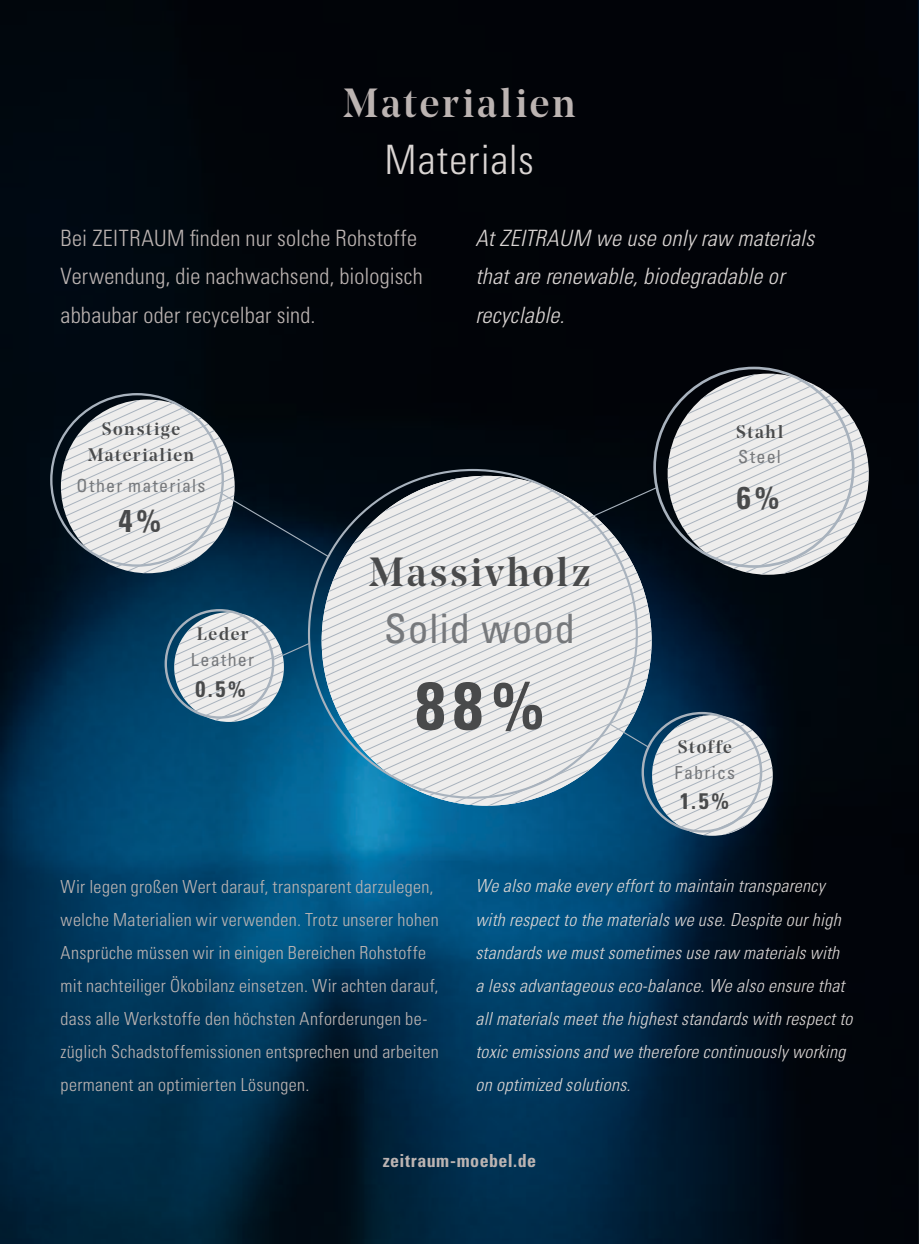
<style>
.page{position:relative;width:919px;height:1244px;background:#fff}
.page>*{position:absolute;margin:0;border:0;box-sizing:border-box;transform-origin:0 0}
.t1{font:700 condensed 67.5px "Univers LT Std";color:#494a4b}
.t2{font:500 40.5px "Noe Display";letter-spacing:.065em;color:#bcb4b2}
.t3{font:500 40.5px "Noe Display";letter-spacing:.07em;color:#494a4b}
.t4{font:condensed 40.5px "Univers LT Std";letter-spacing:.03em;color:#76787b}
.t5{font:300 condensed 40.5px "Univers LT Std";letter-spacing:.025em;color:#dad5d3}
.t6{font:700 condensed 31.5px "Univers LT Std";color:#494a4b}
.t7{font:300 condensed 22.5px/38.2px "Univers LT Std";letter-spacing:.01em;color:#bcb4b2}
.t8{font:italic 300 condensed 22.5px/38.2px "Univers LT Std";letter-spacing:.01em;color:#dad5d3}
.t9{font:700 condensed 22.5px "Univers LT Std";color:#494a4b}
.t10{font:300 condensed 18px/33.1px "Univers LT Std";letter-spacing:.02em;color:#bcb4b2}
.t11{font:italic 300 condensed 18px/33.1px "Univers LT Std";letter-spacing:.015em;color:#dad5d3}
.t12{font:500 18px/25.4px "Noe Display";letter-spacing:.09em;color:#494a4b;text-align:center}
.t13{font:condensed 18px "Univers LT Std";letter-spacing:.07em;color:#76787b}
.t14{font:700 condensed 18px "Univers LT Std";letter-spacing:.025em;color:#bcb4b2}
</style>
<div class="page">
<img style="left:0;top:0;width:918px;height:1244px">
<svg style="left:321px;top:476px;width:330px;height:329px;background:#577d93"></svg>
<svg style="left:308px;top:469px;width:330px;height:330px;background:#bcc6cb"></svg>
<svg style="left:667px;top:374px;width:201px;height:201px;background:#b5b7b9"></svg>
<svg style="left:61px;top:399px;width:269px;height:174px;background:#747d84"></svg>
<svg style="left:174px;top:612px;width:136px;height:110px;background:#92acba"></svg>
<svg style="left:587px;top:486px;width:71px;height:34px;background:#0c141b"></svg>
<svg style="left:608px;top:715px;width:164px;height:121px;background:#8ca3b2"></svg>
<h2 class="t2" style="left:343px;top:77px;width:234px">Materialien</h2>
<h2 class="t5" style="left:385px;top:136px;width:150px">Materials</h2>
<p class="t7" style="left:61px;top:219px;width:364px">Bei ZEITRAUM finden nur solche Rohstoffe<br>Verwendung, die nachwachsend, biologisch abbaubar oder recycelbar sind.</p>
<p class="t8" style="left:475px;top:219px;width:340px">At ZEITRAUM we use only raw materials that are renewable, biodegradable or recyclable.</p>
<p class="t12" style="left:88px;top:416px;width:108px">Sonstige<br>Materialien</p>
<p class="t13" style="left:77px;top:474px;width:130px">Other materials</p>
<h3 class="t6" style="left:118px;top:501px;width:44px">4%</h3>
<p class="t12" style="left:197px;top:621px;width:53px">Leder</p>
<p class="t13" style="left:191px;top:648px;width:65px">Leather</p>
<p class="t9" style="left:195px;top:675px;width:52px">0.5%</p>
<h2 class="t3" style="left:369px;top:546px;width:223px">Massivholz</h2>
<h2 class="t4" style="left:384px;top:603px;width:192px">Solid wood</h2>
<h1 class="t1" style="left:415px;top:664px;width:130px">88%</h1>
<p class="t12" style="left:736px;top:418px;width:48px">Stahl</p>
<p class="t13" style="left:738px;top:445px;width:44px">Steel</p>
<h3 class="t6" style="left:736px;top:479px;width:44px">6%</h3>
<p class="t12" style="left:678px;top:734px;width:55px">Stoffe</p>
<p class="t13" style="left:674px;top:761px;width:62px">Fabrics</p>
<p class="t9" style="left:679px;top:787px;width:51px">1.5%</p>
<p class="t10" style="left:61px;top:869px;width:379px">Wir legen großen Wert darauf, transparent darzulegen, welche Materialien wir verwenden. Trotz unserer hohen Ansprüche müssen wir in einigen Bereichen Rohstoffe mit nachteiliger Ökobilanz einsetzen. Wir achten darauf, dass alle Werkstoffe den höchsten Anforderungen be&shy;züglich Schadstoffemissionen entsprechen und arbeiten permanent an optimierten Lösungen.</p>
<p class="t11" style="left:475px;top:870px;width:378px">We also make every effort to maintain transparency with respect to the materials we use. Despite our high standards we must sometimes use raw materials with<br>a less advantageous eco-balance. We also ensure that all materials meet the highest standards with respect to toxic emissions and we therefore continuously working on optimized solutions.</p>
<p class="t14" style="left:383px;top:1150px;width:155px">zeitraum-moebel.de</p>
</div>
